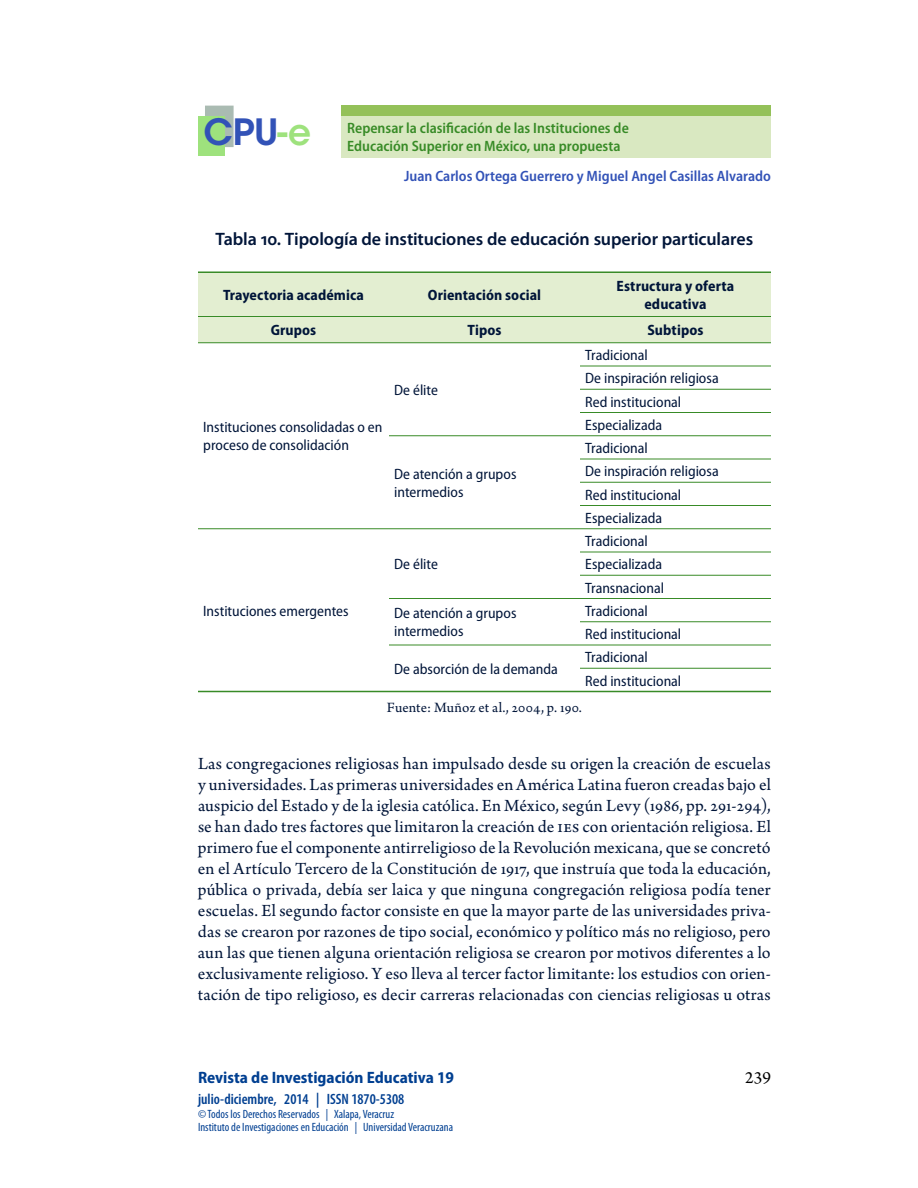
<style>
.page{position:relative;width:918px;height:1188px;background:#fff}
.page>*{position:absolute;margin:0;border:0;box-sizing:border-box;transform-origin:0 0}
.t1{font:600 36px "ITC Avant Garde Std";color:#3252b7}
.t2{font:18px/21px "Arno Pro";letter-spacing:.005em;color:#001539;text-align:justify}
.t3{font:600 18px "Myriad Pro";letter-spacing:-.005em;color:#001539}
.t4{font:18px "Arno Pro";color:#000}
.t5{font:700 semi-condensed 16.5px "Myriad Pro";color:#003f91}
.t6{font:semi-condensed 15px/23.2px "Myriad Pro";color:#001539}
.t7{font:700 semi-condensed 15px/18px "Myriad Pro";letter-spacing:.005em;color:#001539;text-align:center}
.t8{font:600 semi-condensed 15px/18px "Myriad Pro";color:#388b27}
.t9{font:600 semi-condensed 15px "Myriad Pro";color:#3252b7}
.t10{font:600 condensed 15px "Myriad Pro";color:#003f91}
.t11{font:15px "Arno Pro";letter-spacing:.01em;color:#001539}
.t12{font:condensed 12px/13.5px "Myriad Pro";color:#003f91}
.s1{color:#9ee27d}
</style>
<div class="page">
<div style="left:205px;top:106px;width:29px;height:41px;background:#aabbb2;border:2px solid #aabbb2"></div>
<div style="left:198px;top:116px;width:27px;height:40px;background:#9ee27d"></div>
<div style="left:341px;top:116px;width:430px;height:41px;background:#d9e8c1"></div>
<div style="left:341px;top:106px;width:430px;height:10px;background:#94c159"></div>
<div style="left:198px;top:273px;width:573px;height:69px;background:#e3eed1"></div>
<hr style="left:198px;top:316px;width:191px;height:1px;background:#388b27">
<hr style="left:389px;top:316px;width:191px;height:1px;background:#388b27">
<hr style="left:580px;top:316px;width:191px;height:1px;background:#388b27">
<hr style="left:580px;top:366px;width:191px;height:1px;background:#388b27">
<hr style="left:580px;top:389px;width:191px;height:1px;background:#388b27">
<hr style="left:580px;top:412px;width:191px;height:1px;background:#388b27">
<hr style="left:389px;top:435px;width:191px;height:1px;background:#388b27">
<hr style="left:580px;top:435px;width:191px;height:1px;background:#388b27">
<hr style="left:580px;top:459px;width:191px;height:1px;background:#388b27">
<hr style="left:580px;top:482px;width:191px;height:1px;background:#388b27">
<hr style="left:580px;top:505px;width:191px;height:1px;background:#388b27">
<hr style="left:580px;top:552px;width:191px;height:1px;background:#388b27">
<hr style="left:580px;top:575px;width:191px;height:1px;background:#388b27">
<hr style="left:389px;top:598px;width:191px;height:1px;background:#388b27">
<hr style="left:580px;top:598px;width:191px;height:1px;background:#388b27">
<hr style="left:580px;top:621px;width:191px;height:1px;background:#388b27">
<hr style="left:198px;top:272px;width:191px;height:1px;background:#388b27">
<hr style="left:389px;top:272px;width:191px;height:1px;background:#388b27">
<hr style="left:580px;top:272px;width:191px;height:1px;background:#388b27">
<hr style="left:198px;top:342px;width:191px;height:1px;background:#388b27">
<hr style="left:389px;top:342px;width:191px;height:1px;background:#388b27">
<hr style="left:580px;top:342px;width:191px;height:1px;background:#388b27">
<hr style="left:580px;top:691px;width:191px;height:1px;background:#388b27">
<hr style="left:389px;top:691px;width:191px;height:1px;background:#388b27">
<hr style="left:198px;top:691px;width:191px;height:1px;background:#388b27">
<hr style="left:580px;top:668px;width:191px;height:1px;background:#388b27">
<hr style="left:389px;top:645px;width:191px;height:1px;background:#388b27">
<hr style="left:580px;top:645px;width:191px;height:1px;background:#388b27">
<hr style="left:198px;top:528px;width:191px;height:1px;background:#388b27">
<hr style="left:389px;top:528px;width:191px;height:1px;background:#388b27">
<hr style="left:580px;top:528px;width:191px;height:1px;background:#388b27">
<h1 class="t1" style="left:203px;top:109px;width:109px">CPU<span class="s1">-e</span></h1>
<p class="t8" style="left:347px;top:120px;width:283px">Repensar la clasificación de las Instituciones de<br>Educación Superior en México, una propuesta</p>
<p class="t9" style="left:404px;top:168px;width:368px">Juan Carlos Ortega Guerrero y Miguel Angel Casillas Alvarado</p>
<p class="t3" style="left:216px;top:227px;width:539px">Tabla 10. Tipología de instituciones de educación superior particulares</p>
<p class="t7" style="left:223px;top:286px;width:142px">Trayectoria académica</p>
<p class="t7" style="left:428px;top:286px;width:115px">Orientación social</p>
<p class="t7" style="left:617px;top:277px;width:119px">Estructura y oferta educativa</p>
<p class="t7" style="left:271px;top:321px;width:47px">Grupos</p>
<p class="t7" style="left:467px;top:321px;width:36px">Tipos</p>
<p class="t7" style="left:647px;top:321px;width:57px">Subtipos</p>
<p class="t6" style="left:203px;top:419px;width:181px;line-height:18px">Instituciones consolidadas o en proceso de consolidación</p>
<p class="t6" style="left:394px;top:379px;width:45px">De élite</p>
<p class="t6" style="left:394px;top:465px;width:124px;line-height:18px">De atención a grupos intermedios</p>
<p class="t6" style="left:394px;top:553px;width:45px">De élite</p>
<p class="t6" style="left:585px;top:344px;width:135px">Tradicional<br>De inspiración religiosa<br>Red institucional<br>Especializada</p>
<p class="t6" style="left:585px;top:437px;width:135px">Tradicional<br>De inspiración religiosa<br>Red institucional<br>Especializada</p>
<p class="t6" style="left:585px;top:530px;width:80px">Tradicional<br>Especializada<br>Transnacional</p>
<p class="t6" style="left:203px;top:599px;width:147px">Instituciones emergentes</p>
<p class="t6" style="left:394px;top:605px;width:124px;line-height:18px">De atención a grupos intermedios</p>
<p class="t6" style="left:585px;top:599px;width:98px">Tradicional<br>Red institucional</p>
<p class="t6" style="left:394px;top:658px;width:165px">De absorción de la demanda</p>
<p class="t6" style="left:585px;top:646px;width:98px">Tradicional<br>Red institucional</p>
<p class="t11" style="left:387px;top:699px;width:197px">Fuente: Muñoz et al., 2004, p. 190.</p>
<p class="t2" style="left:198px;top:754px;width:574px">Las congregaciones religiosas han impulsado desde su origen la creación de escuelas y universidades. Las primeras universidades en América Latina fueron creadas bajo el auspicio del Estado y de la iglesia católica. En México, según Levy (1986, pp. 291-294), se han dado tres factores que limitaron la creación de IES con orientación religiosa. El primero fue el componente antirreligioso de la Revolución mexicana, que se concretó en el Artículo Tercero de la Constitución de 1917, que instruía que toda la educación, pública o privada, debía ser laica y que ninguna congregación religiosa podía tener escuelas. El segundo factor consiste en que la mayor parte de las universidades priva&shy;das se crearon por razones de tipo social, económico y político más no religioso, pero aun las que tienen alguna orientación religiosa se crearon por motivos diferentes a lo exclusivamente religioso. Y eso lleva al tercer factor limitante: los estudios con orien&shy;tación de tipo religioso, es decir carreras relacionadas con ciencias religiosas u otras</p>
<p class="t5" style="left:198px;top:1069px;width:258px">Revista de Investigación Educativa 19</p>
<p class="t10" style="left:198px;top:1091px;width:208px">julio-diciembre, 2014 | ISSN 1870-5308</p>
<p class="t12" style="left:198px;top:1107px;width:257px">© Todos los Derechos Reservados | Xalapa, Veracruz<br>Instituto de Investigaciones en Educación | Universidad Veracruzana</p>
<p class="t4" style="left:745px;top:1068px;width:27px">239</p>
</div>
